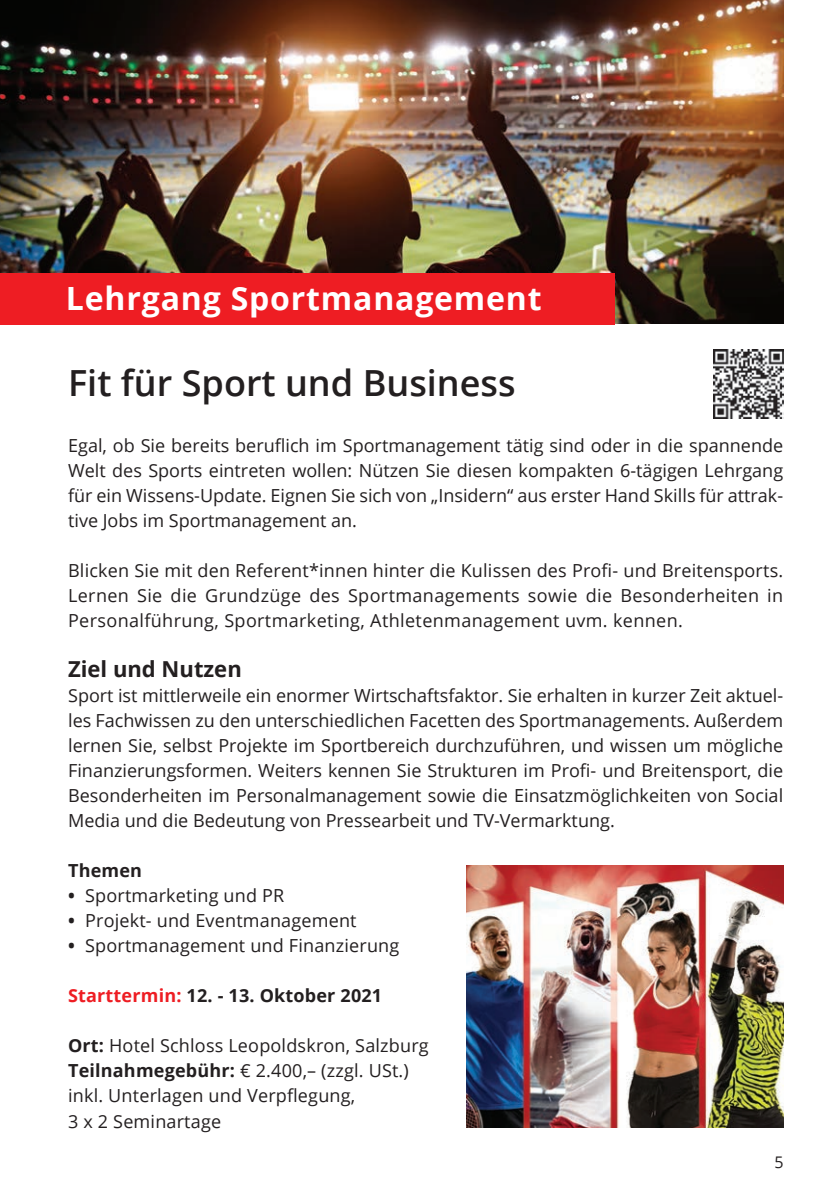
<style>
.page{position:relative;width:840px;height:1191px;background:#fff}
.page>*{position:absolute;margin:0;border:0;box-sizing:border-box;transform-origin:0 0}
.t1{font:600 36px "Open Sans";color:#231f20}
.t2{font:700 32px "Open Sans";letter-spacing:.025em;color:#fff}
.t3{font:700 22px "Open Sans";color:#231f20}
.t4{font:18px/25px "Open Sans";letter-spacing:.01em;color:#231f20;text-align:justify}
.t5{font:700 18px "Open Sans";letter-spacing:.01em;color:#231f20}
.t6{font:16px "Open Sans";color:#231f20}
.s1{font-weight:700}
.s2{color:#ee1d23}
</style>
<div class="page">
<img style="left:0;top:0;width:782px;height:324px">
<div style="left:0;top:273px;width:614px;height:51px;background:#ee1d23"></div>
<img style="left:466px;top:865px;width:316px;height:262px">
<img style="left:713px;top:349px;width:69px;height:70px">
<h2 class="t2" style="left:66px;top:276px;width:477px">Lehrgang Sportmanagement</h2>
<h1 class="t1" style="left:68px;top:358px;width:449px">Fit für Sport und Business</h1>
<p class="t4" style="left:68px;top:433px;width:716px">Egal, ob Sie bereits beruflich im Sportmanagement tätig sind oder in die spannende Welt des Sports eintreten wollen: Nützen Sie diesen kompakten 6-tägigen Lehrgang für ein Wissens-Update. Eignen Sie sich von „Insidern“ aus erster Hand Skills für attrak&shy;tive Jobs im Sportmanagement an.</p>
<p class="t4" style="left:68px;top:558px;width:716px">Blicken Sie mit den Referent*innen hinter die Kulissen des Profi- und Breitensports.<br>Lernen Sie die Grundzüge des Sportmanagements sowie die Besonderheiten in Personalführung, Sportmarketing, Athletenmanagement uvm. kennen.</p>
<p class="t3" style="left:68px;top:654px;width:175px">Ziel und Nutzen</p>
<p class="t4" style="left:68px;top:683px;width:716px">Sport ist mittlerweile ein enormer Wirtschaftsfaktor. Sie erhalten in kurzer Zeit aktuel&shy;les Fachwissen zu den unterschiedlichen Facetten des Sportmanagements. Außerdem lernen Sie, selbst Projekte im Sportbereich durchzuführen, und wissen um mögliche Finanzierungsformen. Weiters kennen Sie Strukturen im Profi- und Breitensport, die Besonderheiten im Personalmanagement sowie die Einsatzmöglichkeiten von Social Media und die Bedeutung von Pressearbeit und TV-Vermarktung.</p>
<p class="t5" style="left:68px;top:858px;width:75px">Themen</p>
<p class="t4" style="left:68px;top:883px;width:218px"><span class="s1">•</span> Sportmarketing und PR</p>
<p class="t4" style="left:68px;top:908px;width:290px"><span class="s1">•</span> Projekt- und Eventmanagement</p>
<p class="t4" style="left:68px;top:933px;width:332px"><span class="s1">•</span> Sportmanagement und Finanzierung</p>
<p class="t5" style="left:68px;top:983px;width:315px"><span class="s2">Starttermin:</span> 12. - 13. Oktober 2021</p>
<p class="t4" style="left:68px;top:1033px;width:362px;text-align:left"><span class="s1">Ort:</span> Hotel Schloss Leopoldskron, Salzburg <span class="s1">Teilnahmegebühr:</span> € 2.400,– (zzgl. USt.) inkl. Unterlagen und Verpflegung,<br>3 x 2 Seminartage</p>
<p class="t6" style="left:774px;top:1151px;width:11px">5</p>
</div>
